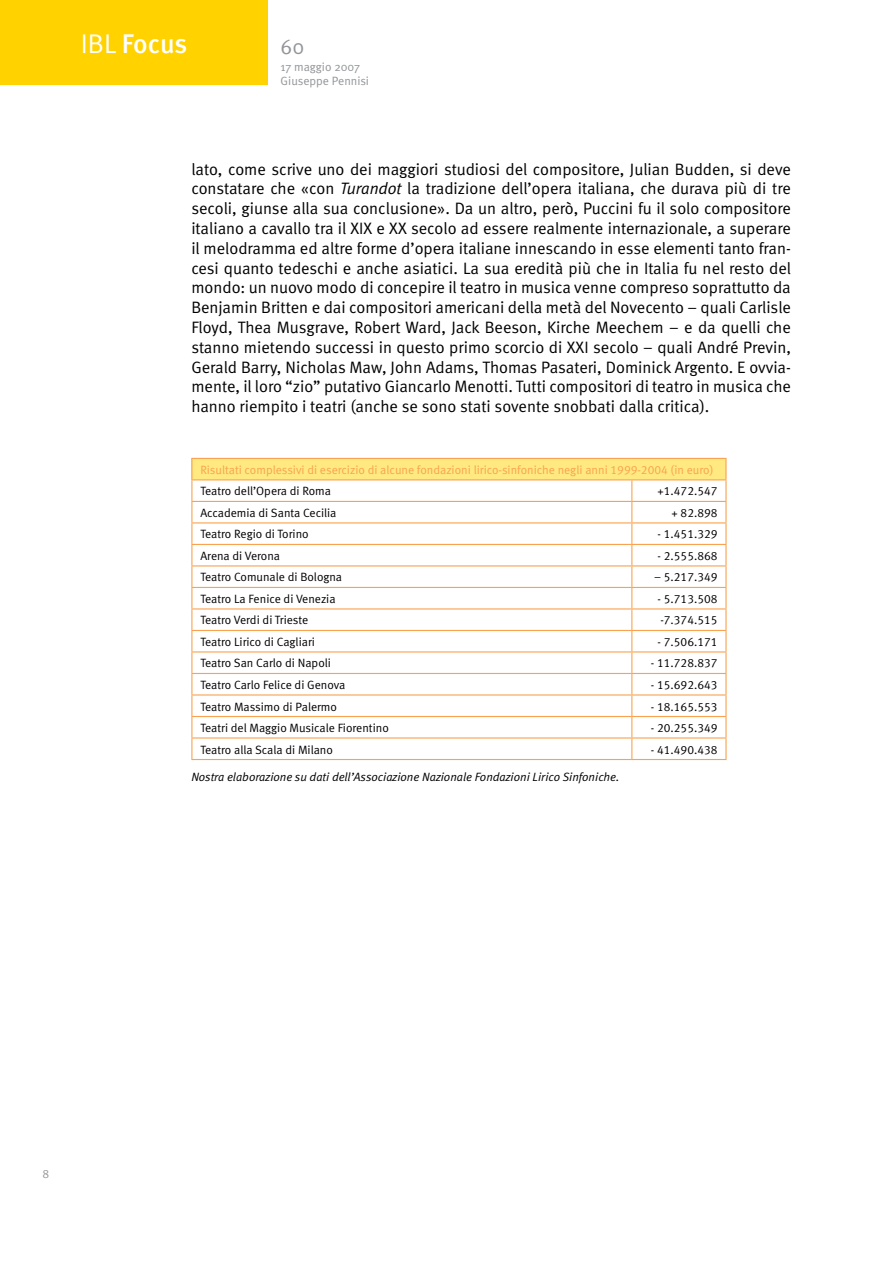
<style>
.page{position:relative;width:893px;height:1263px;background:#fff}
.page>*{position:absolute;margin:0;border:0;box-sizing:border-box;transform-origin:0 0}
.t1{font:500 27px "Meta";letter-spacing:-.005em;color:#fff}
.t2{font:21px "Meta Normal";color:#939598}
.t3{font:16.5px/19.8px "Meta Normal";color:#000;text-align:justify}
.t4{font:12px "Meta Normal LF";color:#000}
.t5{font:12px "Meta Normal LF";color:#f9a350}
.t6{font:italic 12px "Meta Normal LF";color:#000}
.t7{font:12px "Meta Normal";color:#939598}
.s1{font-family:"Meta Normal";font-weight:400}
.s2{font-family:"Meta Normal LF";font-style:italic}
</style>
<div class="page">
<div style="left:0;top:0;width:268px;height:85px;background:#ffd200"></div>
<div style="left:192px;top:458px;width:534px;height:22px;background:#ffe980"></div>
<hr style="left:191px;top:458px;width:441px;height:1px;background:#f9a350">
<hr style="left:632px;top:458px;width:95px;height:1px;background:#f9a350">
<hr style="left:725px;top:459px;width:2px;height:20px;background:#f9a350">
<hr style="left:191px;top:479px;width:441px;height:1px;background:#f9a350">
<hr style="left:632px;top:479px;width:95px;height:1px;background:#f9a350">
<hr style="left:725px;top:480px;width:2px;height:21px;background:#f9a350">
<hr style="left:191px;top:501px;width:441px;height:1px;background:#f9a350">
<hr style="left:632px;top:501px;width:95px;height:1px;background:#f9a350">
<hr style="left:725px;top:502px;width:2px;height:20px;background:#f9a350">
<hr style="left:191px;top:522px;width:441px;height:1px;background:#f9a350">
<hr style="left:632px;top:522px;width:95px;height:1px;background:#f9a350">
<hr style="left:725px;top:523px;width:2px;height:21px;background:#f9a350">
<hr style="left:191px;top:544px;width:441px;height:1px;background:#f9a350">
<hr style="left:632px;top:544px;width:95px;height:1px;background:#f9a350">
<hr style="left:725px;top:545px;width:2px;height:20px;background:#f9a350">
<hr style="left:191px;top:565px;width:441px;height:1px;background:#f9a350">
<hr style="left:632px;top:565px;width:95px;height:1px;background:#f9a350">
<hr style="left:725px;top:566px;width:2px;height:21px;background:#f9a350">
<hr style="left:191px;top:587px;width:441px;height:1px;background:#f9a350">
<hr style="left:632px;top:587px;width:95px;height:1px;background:#f9a350">
<hr style="left:725px;top:588px;width:2px;height:20px;background:#f9a350">
<hr style="left:191px;top:608px;width:441px;height:1px;background:#f9a350">
<hr style="left:632px;top:608px;width:95px;height:1px;background:#f9a350">
<hr style="left:725px;top:609px;width:2px;height:21px;background:#f9a350">
<hr style="left:191px;top:630px;width:441px;height:1px;background:#f9a350">
<hr style="left:632px;top:630px;width:95px;height:1px;background:#f9a350">
<hr style="left:725px;top:631px;width:2px;height:20px;background:#f9a350">
<hr style="left:191px;top:651px;width:441px;height:1px;background:#f9a350">
<hr style="left:632px;top:651px;width:95px;height:1px;background:#f9a350">
<hr style="left:725px;top:652px;width:2px;height:21px;background:#f9a350">
<hr style="left:191px;top:673px;width:441px;height:1px;background:#f9a350">
<hr style="left:632px;top:673px;width:95px;height:1px;background:#f9a350">
<hr style="left:725px;top:674px;width:2px;height:20px;background:#f9a350">
<hr style="left:191px;top:694px;width:441px;height:1px;background:#f9a350">
<hr style="left:632px;top:694px;width:95px;height:1px;background:#f9a350">
<hr style="left:725px;top:695px;width:2px;height:21px;background:#f9a350">
<hr style="left:191px;top:716px;width:441px;height:1px;background:#f9a350">
<hr style="left:632px;top:716px;width:95px;height:1px;background:#f9a350">
<hr style="left:725px;top:717px;width:2px;height:20px;background:#f9a350">
<hr style="left:191px;top:737px;width:441px;height:1px;background:#f9a350">
<svg style="left:191px;top:459px;width:1px;height:300px"></svg>
<hr style="left:632px;top:737px;width:95px;height:1px;background:#f9a350">
<svg style="left:631px;top:480px;width:1px;height:279px"></svg>
<hr style="left:725px;top:738px;width:2px;height:21px;background:#f9a350">
<hr style="left:191px;top:759px;width:441px;height:1px;background:#f9a350">
<hr style="left:632px;top:759px;width:95px;height:1px;background:#f9a350">
<h1 class="t1" style="left:81px;top:27px;width:108px"><span class="s1">IBL</span> Focus</h1>
<p class="t2" style="left:281px;top:34px;width:25px">60</p>
<p class="t7" style="left:281px;top:60px;width:81px">17 maggio 2007</p>
<p class="t7" style="left:281px;top:74px;width:90px">Giuseppe Pennisi</p>
<p class="t3" style="left:191px;top:159px;width:601px">lato, come scrive uno dei maggiori studiosi del compositore, Julian Budden, si deve constatare che «con <span class="s2">Turandot</span> la tradizione dell’opera italiana, che durava più di tre secoli, giunse alla sua conclusione». Da un altro, però, Puccini fu il solo compositore italiano a cavallo tra il XIX e XX secolo ad essere realmente internazionale, a superare il melodramma ed altre forme d’opera italiane innescando in esse elementi tanto fran&shy;cesi quanto tedeschi e anche asiatici. La sua eredità più che in Italia fu nel resto del mondo: un nuovo modo di concepire il teatro in musica venne compreso soprattutto da Benjamin Britten e dai compositori americani della metà del Novecento – quali Carlisle Floyd, Thea Musgrave, Robert Ward, Jack Beeson, Kirche Meechem – e da quelli che stanno mietendo successi in questo primo scorcio di XXI secolo – quali André Previn, Gerald Barry, Nicholas Maw, John Adams, Thomas Pasateri, Dominick Argento. E ovvia&shy;mente, il loro “zio” putativo Giancarlo Menotti. Tutti compositori di teatro in musica che hanno riempito i teatri (anche se sono stati sovente snobbati dalla critica).</p>
<p class="t5" style="left:200px;top:463px;width:515px">Risultati complessivi di esercizio di alcune fondazioni lirico-sinfoniche negli anni 1999-2004 (in euro)</p>
<p class="t4" style="left:200px;top:484px;width:132px">Teatro dell’Opera di Roma</p>
<p class="t4" style="left:657px;top:484px;width:61px">+1.472.547</p>
<p class="t4" style="left:200px;top:506px;width:138px">Accademia di Santa Cecilia</p>
<p class="t4" style="left:671px;top:506px;width:47px">+ 82.898</p>
<p class="t4" style="left:200px;top:527px;width:110px">Teatro Regio di Torino</p>
<p class="t4" style="left:658px;top:527px;width:61px">- 1.451.329</p>
<p class="t4" style="left:200px;top:549px;width:81px">Arena di Verona</p>
<p class="t4" style="left:658px;top:549px;width:61px">- 2.555.868</p>
<p class="t4" style="left:200px;top:570px;width:143px">Teatro Comunale di Bologna</p>
<p class="t4" style="left:654px;top:570px;width:65px">– 5.217.349</p>
<p class="t4" style="left:200px;top:592px;width:137px">Teatro La Fenice di Venezia</p>
<p class="t4" style="left:658px;top:592px;width:61px">- 5.713.508</p>
<p class="t4" style="left:200px;top:613px;width:109px">Teatro Verdi di Trieste</p>
<p class="t4" style="left:660px;top:613px;width:59px">-7.374.515</p>
<p class="t4" style="left:200px;top:635px;width:116px">Teatro Lirico di Cagliari</p>
<p class="t4" style="left:658px;top:635px;width:61px">- 7.506.171</p>
<p class="t4" style="left:200px;top:656px;width:132px">Teatro San Carlo di Napoli</p>
<p class="t4" style="left:651px;top:656px;width:68px">- 11.728.837</p>
<p class="t4" style="left:200px;top:678px;width:147px">Teatro Carlo Felice di Genova</p>
<p class="t4" style="left:651px;top:678px;width:68px">- 15.692.643</p>
<p class="t4" style="left:200px;top:699px;width:138px">Teatro Massimo di Palermo</p>
<p class="t4" style="left:651px;top:699px;width:68px">- 18.165.553</p>
<p class="t4" style="left:200px;top:721px;width:190px">Teatri del Maggio Musicale Fiorentino</p>
<p class="t4" style="left:651px;top:721px;width:68px">- 20.255.349</p>
<p class="t4" style="left:200px;top:742px;width:134px">Teatro alla Scala di Milano</p>
<p class="t4" style="left:651px;top:742px;width:68px">- 41.490.438</p>
<p class="t6" style="left:191px;top:770px;width:430px">Nostra elaborazione su dati dell’Associazione Nazionale Fondazioni Lirico Sinfoniche.</p>
</div>
